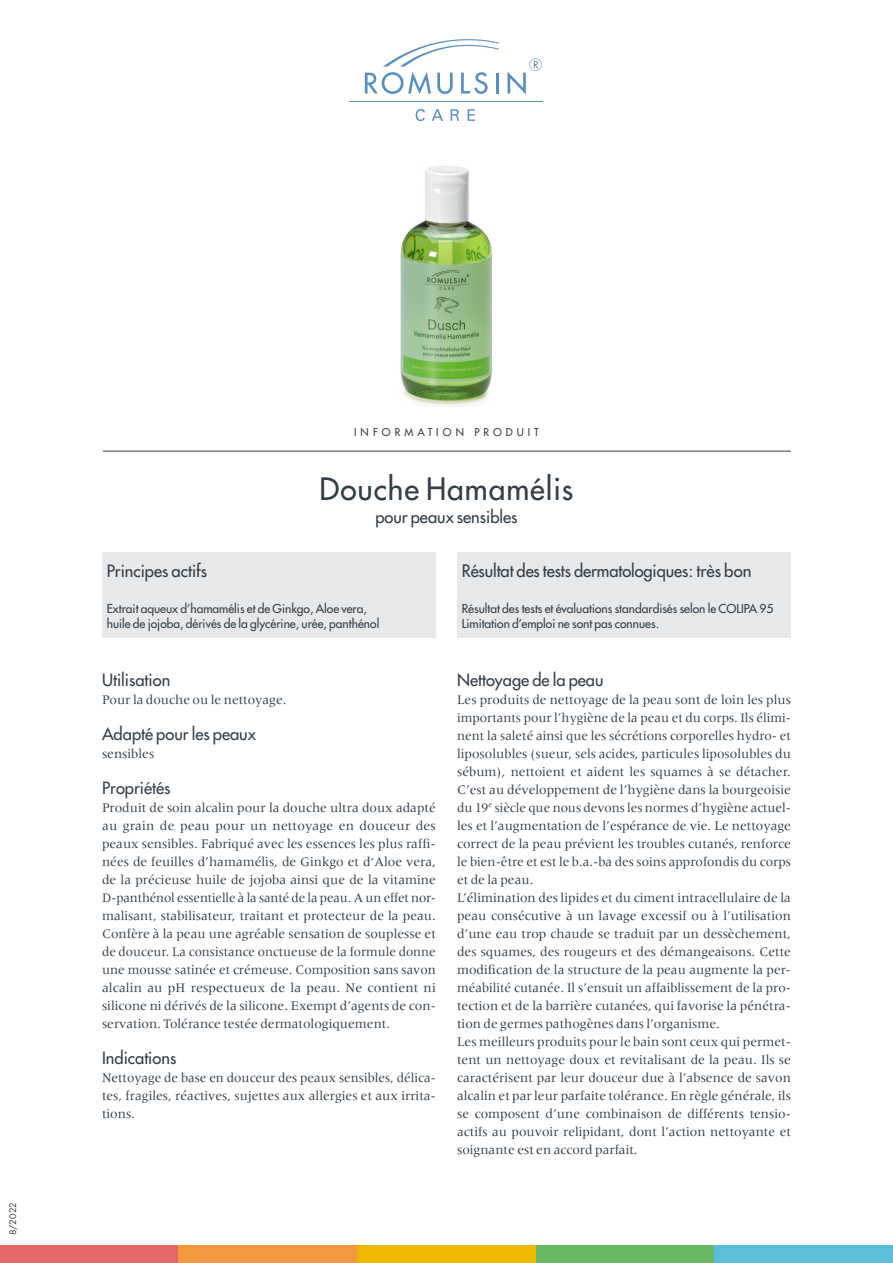
<style>
.page{position:relative;width:893px;height:1263px;background:#fff}
.page>*{position:absolute;margin:0;border:0;box-sizing:border-box;transform-origin:0 0}
.t1{font:30px "Futura";letter-spacing:.03em;color:#323e48}
.t2{font:16.8px "Futura";letter-spacing:-.005em;color:#323e48}
.t3{font:16.5px "Futura";color:#323e48}
.t4{font:13.5px/18px "Meridien";color:#323e48;text-align:justify}
.t5{font:12px/15px "Futura";color:#323e48}
.t6{font:10.5px "Futura";letter-spacing:.39em;color:#323e48}
.t7{font:9px "Futura";color:#323e48}
.s1{font-size:17.25px}
</style>
<div class="page">
<div style="left:457px;top:553px;width:334px;height:85px;background:#e6e8e9"></div>
<div style="left:102px;top:553px;width:334px;height:85px;background:#e6e8e9"></div>
<hr style="left:103px;top:451px;width:688px;height:1px;background:#323e48">
<div style="left:0;top:1245px;width:179px;height:18px;background:#e46866"></div>
<div style="left:179px;top:1245px;width:178px;height:18px;background:#f49741"></div>
<div style="left:357px;top:1245px;width:179px;height:18px;background:#efb800"></div>
<div style="left:536px;top:1245px;width:178px;height:18px;background:#68b762"></div>
<div style="left:714px;top:1245px;width:179px;height:18px;background:#5abed9"></div>
<img style="left:400px;top:166px;width:93px;height:240px">
<svg style="left:416px;top:109px;width:59px;height:12px"></svg>
<hr style="left:350px;top:101px;width:193px;height:1px;background:#578ec2">
<svg style="left:365px;top:39px;width:134px;height:55px"></svg>
<svg style="left:508px;top:58px;width:34px;height:36px"></svg>
<p class="t7" style="left:7px;top:1235px;width:34px;rotate:-90deg">8/2022</p>
<p class="t6" style="left:354px;top:425px;width:186px">INFORMATION PRODUIT</p>
<h1 class="t1" style="left:320px;top:469px;width:255px">Douche Hamamélis</h1>
<p class="t3" style="left:375px;top:507px;width:144px">pour peaux sensibles</p>
<p class="t3" style="left:107px;top:561px;width:102px">Principes actifs</p>
<p class="t2" style="left:462px;top:560px;width:291px">Résultat des tests dermatologiques<span class="s1">:</span> très bon</p>
<p class="t5" style="left:107px;top:601px;width:274px">Extrait aqueux d’hamamélis et de Ginkgo, Aloe vera, huile de jojoba, dérivés de la glycérine, urée, panthénol</p>
<p class="t5" style="left:462px;top:601px;width:313px">Résultat des tests et évaluations standardisés selon le COLIPA 95<br>Limitation d’emploi ne sont pas connues.</p>
<p class="t3" style="left:102px;top:669px;width:70px">Utilisation</p>
<p class="t4" style="left:102px;top:690px;width:186px">Pour la douche ou le nettoyage.</p>
<p class="t3" style="left:102px;top:723px;width:155px">Adapté pour les peaux</p>
<p class="t4" style="left:102px;top:744px;width:54px">sensibles</p>
<p class="t3" style="left:102px;top:777px;width:70px">Propriétés</p>
<p class="t4" style="left:102px;top:798px;width:335px">Produit de soin alcalin pour la douche ultra doux adapté au grain de peau pour un nettoyage en douceur des peaux sensibles. Fabriqué avec les essences les plus raffi&shy;nées de feuilles d’hamamélis, de Ginkgo et d‘Aloe vera, de la précieuse huile de jojoba ainsi que de la vitamine D-panthénol essentielle à la santé de la peau. A un effet nor&shy;malisant, stabilisateur, traitant et protecteur de la peau.<br>Confère à la peau une agréable sensation de souplesse et de douceur. La consistance onctueuse de la formule donne une mousse satinée et crémeuse. Composition sans savon alcalin au pH respectueux de la peau. Ne contient ni silicone ni dérivés de la silicone. Exempt d’agents de con&shy;servation. Tolérance testée dermatologiquement.</p>
<p class="t3" style="left:102px;top:1047px;width:76px">Indications</p>
<p class="t4" style="left:102px;top:1068px;width:335px">Nettoyage de base en douceur des peaux sensibles, délica&shy;tes, fragiles, réactives, sujettes aux allergies et aux irrita&shy;tions.</p>
<p class="t3" style="left:457px;top:669px;width:148px">Nettoyage de la peau</p>
<p class="t4" style="left:457px;top:690px;width:335px;text-align:left">Les produits de nettoyage de la peau sont de loin les plus importants pour l’hygiène de la peau et du corps. Ils élimi&shy;nent la saleté ainsi que les sécrétions corporelles hydro- et liposolubles (sueur, sels acides, particules liposolubles du sébum), nettoient et aident les squames à se détacher.<br>C’est au développement de l’hygiène dans la bourgeoisie du 19<sup>e</sup> siècle que nous devons les normes d’hygiène actuel&shy;les et l’augmentation de l’espérance de vie. Le nettoyage correct de la peau prévient les troubles cutanés, renforce le bien- être et est le b.a.-ba des soins approfondis du corps et de la peau.<br>L’élimination des lipides et du ciment intracellulaire de la peau consécutive à un lavage excessif ou à l’utilisation d’une eau trop chaude se traduit par un dessèchement, des squames, des rougeurs et des démangeaisons. Cette modification de la structure de la peau augmente la per&shy;méabilité cutanée. Il s’ensuit un affaiblissement de la pro&shy;tection et de la barrière cutanées, qui favorise la pénétra&shy;tion de germes pathogènes dans l’organisme.<br>Les meilleurs produits pour le bain sont ceux qui permet&shy;tent un nettoyage doux et revitalisant de la peau. Ils se caractérisent par leur douceur due à l’absence de savon alcalin et par leur parfaite tolérance. En règle générale, ils se composent d’une combinaison de différents tensio&shy;actifs au pouvoir relipidant, dont l’action nettoyante et soignante est en accord parfait.</p>
</div>
